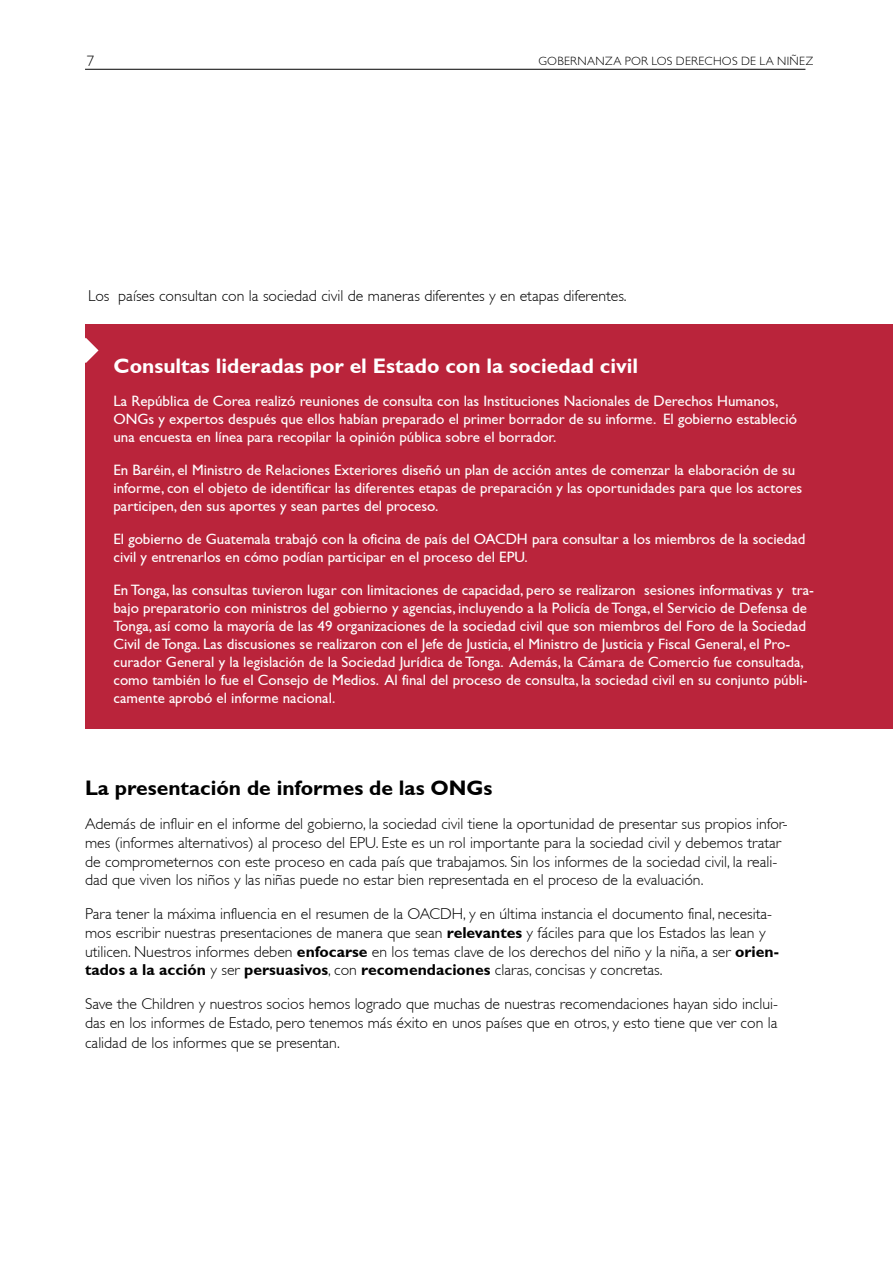
<style>
.page{position:relative;width:893px;height:1263px;background:#fff}
.page>*{position:absolute;margin:0;border:0;box-sizing:border-box;transform-origin:0 0}
.t1{font:700 21px "Gill Sans";color:#fff}
.t2{font:700 21px "Gill Sans";color:#000}
.t3{font:300 15.75px/18.8px "Gill Sans";color:#000}
.t4{font:15px/18px "Gill Sans";color:#fff}
.t5{font:300 15px "Gill Sans";color:#000}
.t6{font:300 12px "Gill Sans";letter-spacing:.025em;color:#000}
.s1{font-weight:700}
</style>
<div class="page">
<hr style="left:85px;top:69px;width:720px;height:1px;background:#000">
<div style="left:86px;top:324px;width:807px;height:405px;background:#ba243b"></div>
<svg style="left:85px;top:338px;width:14px;height:25px"></svg>
<p class="t5" style="left:87px;top:52px;width:9px">7</p>
<p class="t6" style="left:538px;top:54px;width:276px">Gobernanza por los Derechos d e la N iñez</p>
<p class="t3" style="left:88px;top:286px;width:540px">Los países consultan con la sociedad civil de maneras diferentes y en etapas diferentes.</p>
<h1 class="t1" style="left:113px;top:354px;width:526px">Consultas lideradas por el Estado con la sociedad civil</h1>
<p class="t4" style="left:113px;top:392px;width:685px">La República de Corea realizó reuniones de consulta con las Instituciones Nacionales de Derechos Humanos,<br>ONGs y expertos después que ellos habían preparado el primer borrador de su informe. El gobierno estableció una encuesta en línea para recopilar la opinión pública sobre el borrador.</p>
<p class="t4" style="left:113px;top:461px;width:690px">En Baréin, el Ministro de Relaciones Exteriores diseñó un plan de acción antes de comenzar la elaboración de su informe, con el objeto de identificar las diferentes etapas de preparación y las oportunidades para que los actores participen, den sus aportes y sean partes del proceso.</p>
<p class="t4" style="left:113px;top:530px;width:694px">El gobierno de Guatemala trabajó con la oficina de país del OACDH para consultar a los miembros de la sociedad civil y entrenarlos en cómo podían participar en el proceso del EPU.</p>
<p class="t4" style="left:113px;top:581px;width:702px">En Tonga, las consultas tuvieron lugar con limitaciones de capacidad, pero se realizaron sesiones informativas y tra&shy;bajo preparatorio con ministros del gobierno y agencias, incluyendo a la Policía de Tonga, el Servicio de Defensa de Tonga, así como la mayoría de las 49 organizaciones de la sociedad civil que son miembros del Foro de la Sociedad Civil de Tonga. Las discusiones se realizaron con el Jefe de Justicia, el Ministro de Justicia y Fiscal General, el Pro&shy;curador General y la legislación de la Sociedad Jurídica de Tonga. Además, la Cámara de Comercio fue consultada, como también lo fue el Consejo de Medios. Al final del proceso de consulta, la sociedad civil en su conjunto públi&shy;camente aprobó el informe nacional.</p>
<h1 class="t2" style="left:85px;top:776px;width:409px">La presentación de informes de las ONGs</h1>
<p class="t3" style="left:85px;top:815px;width:704px">Además de influir en el informe del gobierno, la sociedad civil tiene la oportunidad de presentar sus propios infor&shy;mes (informes alternativos) al proceso del EPU. Este es un rol importante para la sociedad civil y debemos tratar de comprometernos con este proceso en cada país que trabajamos. Sin los informes de la sociedad civil, la reali&shy;dad que viven los niños y las niñas puede no estar bien representada en el proceso de la evaluación.</p>
<p class="t3" style="left:85px;top:905px;width:695px">Para tener la máxima influencia en el resumen de la OACDH , y en última instancia el documento final, necesita&shy;mos escribir nuestras presentaciones de manera que sean <span class="s1">relevantes</span> y fáciles para que los Estados las lean y utilicen. N uestros informes deben <span class="s1">enfocarse</span> en los temas clave de los derechos del niño y la niña, a ser <span class="s1">orien&shy;tados a la acción</span> y ser <span class="s1">persuasivos</span>, con <span class="s1">recomendaciones</span> claras, concisas y concretas.</p>
<p class="t3" style="left:85px;top:994px;width:694px;line-height:19.2px;text-align:justify">Save the Children y nuestros socios hemos logrado que muchas de nuestras recomendaciones hayan sido inclui&shy;das en los informes de Estado, pero tenemos más éxito en unos países que en otros, y esto tiene que ver con la calidad de los informes que se presentan.</p>
</div>
